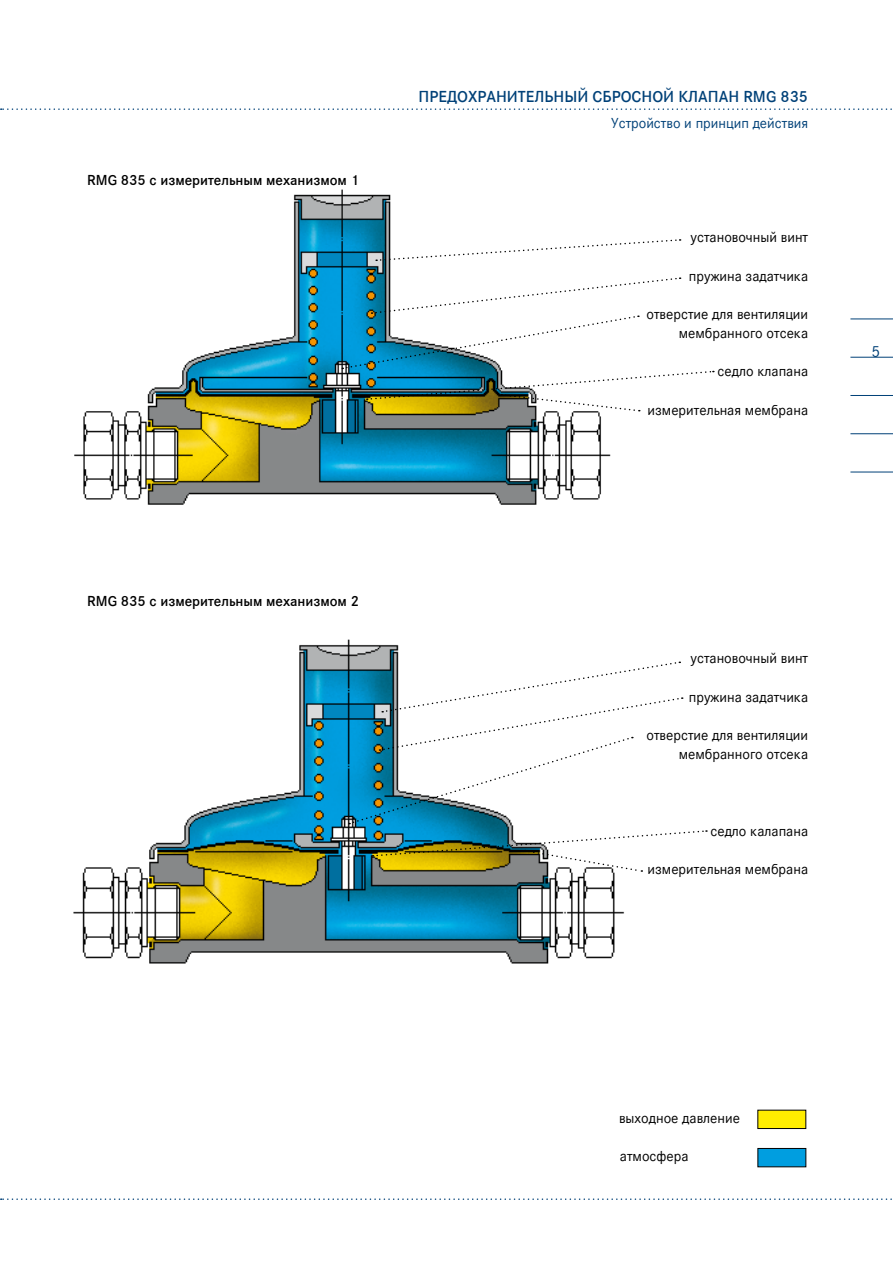
<style>
.page{position:relative;width:893px;height:1263px;background:#fff}
.page>*{position:absolute;margin:0;border:0;box-sizing:border-box;transform-origin:0 0}
.t1{font:700 16.5px "Corporate S";color:#004178}
.t2{font:16.5px "Corporate S";color:#004178}
.t3{font:15px/19.2px "Corporate S";color:#000;text-align:right}
.t4{font:700 15px "Corporate S";color:#000}
.t5{font:15px "Corporate S";color:#004178}
</style>
<div class="page">
<hr style="left:850px;top:319px;width:43px;height:1px;background:#004178">
<hr style="left:850px;top:357px;width:43px;height:1px;background:#004178">
<hr style="left:850px;top:395px;width:43px;height:1px;background:#004178">
<hr style="left:850px;top:433px;width:43px;height:1px;background:#004178">
<hr style="left:850px;top:472px;width:43px;height:1px;background:#004178">
<svg style="left:0;top:108px;width:892px;height:2px"></svg>
<svg style="left:0;top:1198px;width:892px;height:2px"></svg>
<div style="left:757px;top:1110px;width:49px;height:19px;background:#ffed00;border:1px solid #000"></div>
<div style="left:757px;top:1148px;width:49px;height:19px;background:#009ee0;border:1px solid #000"></div>
<img style="left:74px;top:189px;width:537px;height:316px">
<img style="left:73px;top:639px;width:552px;height:325px">
<svg style="left:376px;top:238px;width:305px;height:24px"></svg>
<svg style="left:342px;top:277px;width:372px;height:135px"></svg>
<svg style="left:349px;top:661px;width:334px;height:163px"></svg>
<svg style="left:373px;top:830px;width:334px;height:42px"></svg>
<p class="t4" style="left:87px;top:169px;width:273px">RMG 835 с измерительным механизмом 1</p>
<p class="t1" style="left:419px;top:84px;width:336px">предохранительный сбросной клапан rmg</p>
<p class="t1" style="left:780px;top:84px;width:29px">835</p>
<p class="t5" style="left:611px;top:112px;width:198px">Устройство и принцип действия</p>
<p class="t3" style="left:690px;top:227px;width:119px">установочный винт</p>
<p class="t3" style="left:689px;top:265px;width:121px">пружина задатчика</p>
<p class="t3" style="left:646px;top:303px;width:163px">отверстие для вентиляции мембранного отсека</p>
<p class="t3" style="left:717px;top:361px;width:92px">седло клапана</p>
<p class="t3" style="left:647px;top:399px;width:162px">измерительная мембрана</p>
<p class="t2" style="left:871px;top:340px;width:10px">5</p>
<p class="t4" style="left:87px;top:590px;width:273px">RMG 835 с измерительным механизмом 2</p>
<p class="t3" style="left:690px;top:648px;width:119px">установочный винт</p>
<p class="t3" style="left:689px;top:686px;width:121px">пружина задатчика</p>
<p class="t3" style="left:646px;top:724px;width:163px">отверстие для вентиляции мембранного отсека</p>
<p class="t3" style="left:710px;top:820px;width:99px">седло калапана</p>
<p class="t3" style="left:647px;top:858px;width:162px">измерительная мембрана</p>
<p class="t3" style="left:619px;top:1107px;width:122px">выходное давление</p>
<p class="t3" style="left:620px;top:1145px;width:70px">атмосфера</p>
</div>
